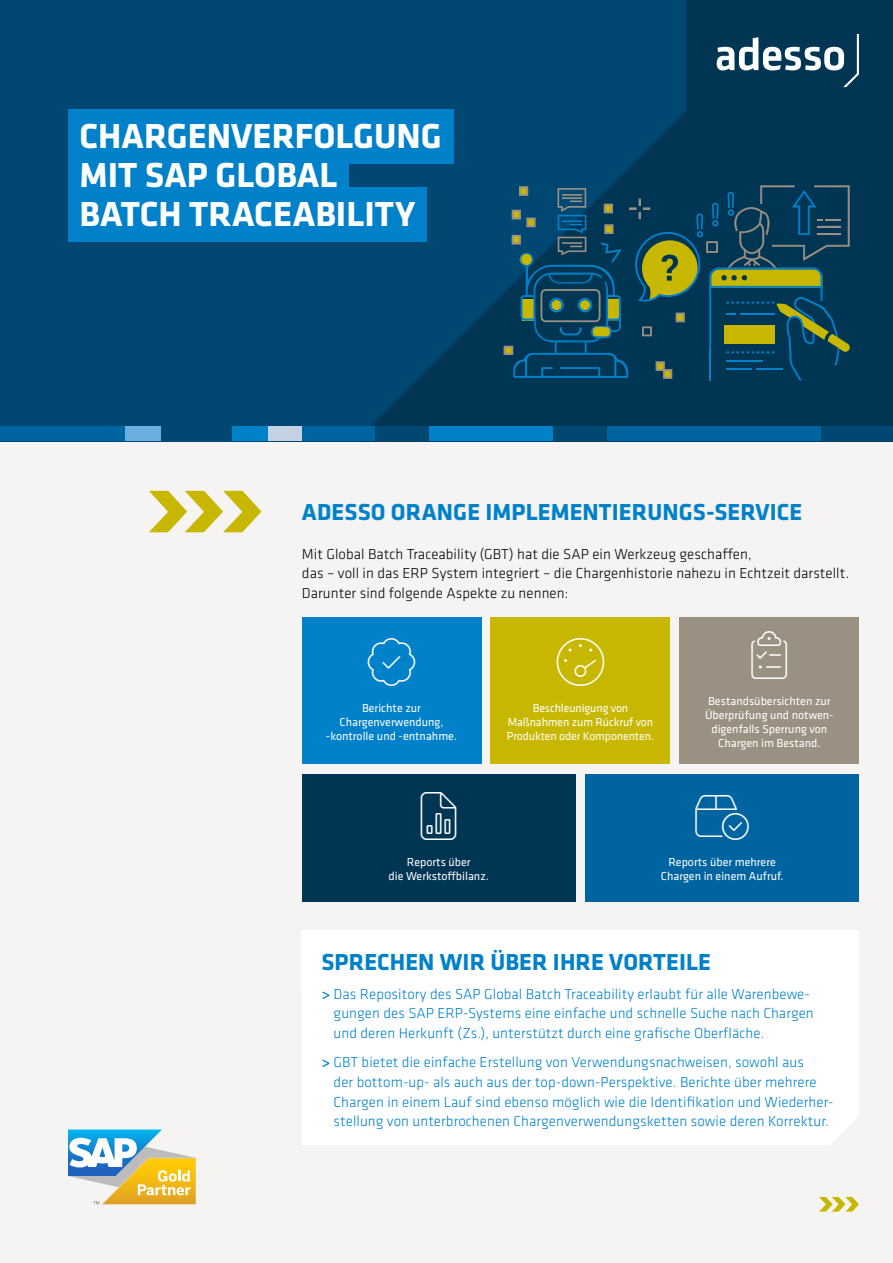
<style>
.page{position:relative;width:893px;height:1263px;background:#f6f4f2}
.page>*{position:absolute;margin:0;border:0;box-sizing:border-box;transform-origin:0 0}
.t1{font:700 36px/39.2px "Klavika";color:#fff}
.t2{font:700 24px "Klavika";letter-spacing:.005em;color:#0081c9}
.t3{font:300 15px/19.5px "Klavika";letter-spacing:.005em;color:#0081c9}
.t4{font:300 15px/19.5px "Klavika";letter-spacing:.005em;color:#000}
.t5{font:12px/14.2px "Klavika";color:#fff;text-align:center}
.s1{font-weight:500}
</style>
<div class="page">
<div style="left:0;top:0;width:893px;height:441px;background:#004771"></div>
<svg style="left:355px;top:0;width:538px;height:426px"></svg>
<svg style="left:149px;top:491px;width:112px;height:41px"></svg>
<div style="left:302px;top:617px;width:179px;height:147px;background:#0081c9"></div>
<div style="left:491px;top:617px;width:179px;height:147px;background:#c8b700"></div>
<div style="left:680px;top:617px;width:179px;height:147px;background:#9b9183"></div>
<div style="left:302px;top:774px;width:274px;height:127px;background:#003553"></div>
<div style="left:585px;top:774px;width:274px;height:127px;background:#0064a0"></div>
<div style="left:302px;top:930px;width:557px;height:61px;background:#fff"></div>
<div style="left:302px;top:991px;width:557px;height:154px;background:#fff"></div>
<div style="left:512px;top:235px;width:9px;height:10px;border:2px solid #9b9183"></div>
<div style="left:512px;top:210px;width:9px;height:9px;border:2px solid #9b9183"></div>
<div style="left:504px;top:347px;width:8px;height:7px;background:#c8b700"></div>
<div style="left:504px;top:346px;width:9px;height:9px;border:2px solid #9b9183"></div>
<svg style="left:513px;top:185px;width:337px;height:196px;background:#194b57"></svg>
<svg style="left:819px;top:1197px;width:40px;height:14px"></svg>
<svg style="left:68px;top:1129px;width:128px;height:75px"></svg>
<div style="left:607px;top:426px;width:214px;height:15px;background:#0064a0"></div>
<div style="left:429px;top:426px;width:125px;height:15px;background:#0081c9"></div>
<div style="left:302px;top:426px;width:73px;height:15px;background:#0064a0"></div>
<div style="left:268px;top:426px;width:34px;height:15px;background:#c3d1e2"></div>
<div style="left:232px;top:426px;width:36px;height:15px;background:#0081c9"></div>
<div style="left:125px;top:426px;width:36px;height:15px;background:#68aee1"></div>
<div style="left:0;top:426px;width:125px;height:15px;background:#0064a0"></div>
<svg style="left:717px;top:34px;width:142px;height:53px;background:#3f677d"></svg>
<div style="left:68px;top:109px;width:385px;height:54px;background:#0081c9"></div>
<div style="left:68px;top:148px;width:281px;height:54px;background:#0081c9"></div>
<div style="left:68px;top:187px;width:359px;height:54px;background:#0081c9"></div>
<h1 class="t1" style="left:80px;top:117px;width:364px">CHARGENVERFOLGUNG<br>MIT SAP GLOBAL<br>BATCH TRACEABILITY</h1>
<h2 class="t2" style="left:302px;top:499px;width:502px">ADESSO ORANGE IMPLEMENTIERUNGS-SERVICE</h2>
<p class="t4" style="left:302px;top:544px;width:549px">Mit Global Batch Traceability (GBT) hat die SAP ein Werkzeug geschaffen,<br>das – voll in das ERP System integriert – die Chargenhistorie nahezu in Echtzeit darstellt.<br>Darunter sind folgende Aspekte zu nennen:</p>
<p class="t5" style="left:326px;top:701px;width:133px">Berichte zur<br>Chargenverwendung, -kontrolle und -entnahme.</p>
<p class="t5" style="left:507px;top:701px;width:149px">Beschleunigung von<br>Maßnahmen zum Rückruf von<br>Produkten oder Komponenten.</p>
<p class="t5" style="left:705px;top:694px;width:130px">Bestandsübersichten zur<br>Überprüfung und notwen&shy;digenfalls Sperrung von<br>Chargen im Bestand.</p>
<p class="t5" style="left:389px;top:855px;width:102px">Reports über<br>die Werkstoffbilanz.</p>
<p class="t5" style="left:661px;top:855px;width:124px">Reports über mehrere<br>Chargen in einem Aufruf.</p>
<h2 class="t2" style="left:321px;top:948px;width:391px">SPRECHEN WIR ÜBER IHRE VORTEILE</h2>
<p class="t3" style="left:334px;top:984px;width:482px;text-indent:-12px"><span class="s1">&gt;</span> Das Repository des SAP Global Batch Traceability erlaubt für alle Warenbewe&shy;gungen des SAP ERP-Systems eine einfache und schnelle Suche nach Chargen und deren Herkunft (Zs.), unterstützt durch eine grafische Oberfläche.</p>
<p class="t3" style="left:334px;top:1053px;width:502px;text-indent:-12px"><span class="s1">&gt;</span> GBT bietet die einfache Erstellung von Verwendungsnachweisen, sowohl aus<br>der bottom-up- als auch aus der top-down-Perspektive. Berichte über mehrere Chargen in einem Lauf sind ebenso möglich wie die Identifikation und Wiederher&shy;stellung von unterbrochenen Chargenverwendungsketten sowie deren Korrektur.</p>
</div>
